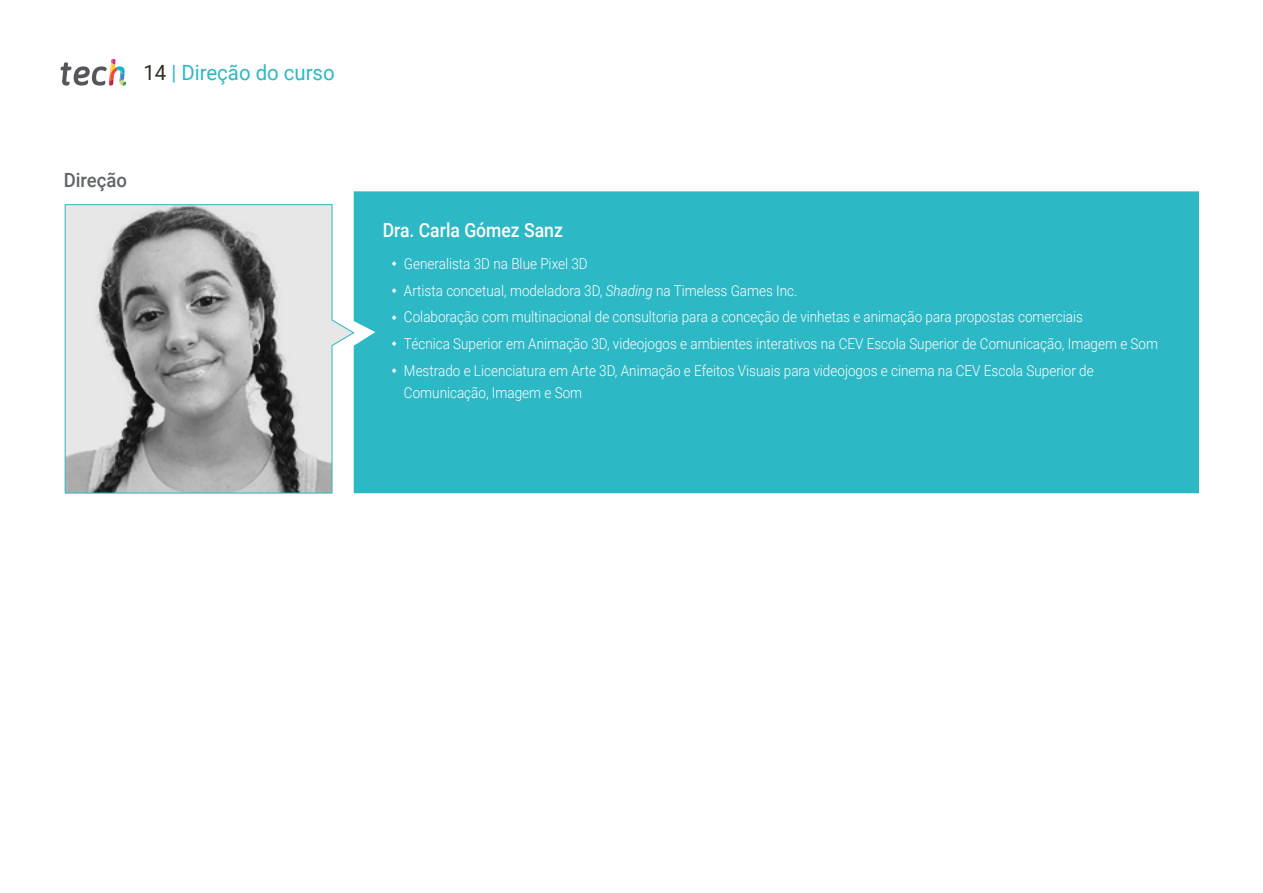
<style>
.page{position:relative;width:1263px;height:893px;background:#fff}
.page>*{position:absolute;margin:0;border:0;box-sizing:border-box;transform-origin:0 0}
.t1{font:21px "Roboto";color:#2db8c5}
.t2{font:500 19.5px "Roboto";color:#fff;scale:.9 1}
.t3{font:500 19.5px "Roboto";color:#61646a;scale:.95 1}
.t4{font:300 15px/26.7px "Roboto";color:#fff;scale:.9 1}
.s1{color:#312e20}
.s2{font-style:italic}
</style>
<div class="page">
<svg style="left:61px;top:59px;width:65px;height:27px"></svg>
<div style="left:354px;top:191px;width:845px;height:302px;background:#2db8c5"></div>
<svg style="left:64px;top:204px;width:291px;height:290px"></svg>
<svg style="left:392px;top:261px;width:5px;height:5px"></svg>
<svg style="left:392px;top:288px;width:5px;height:5px"></svg>
<svg style="left:392px;top:315px;width:5px;height:5px"></svg>
<svg style="left:392px;top:341px;width:5px;height:5px"></svg>
<svg style="left:392px;top:368px;width:5px;height:5px"></svg>
<h1 class="t1" style="left:144px;top:57px;width:193px"><span class="s1">14</span> | Direção do curso</h1>
<h2 class="t3" style="left:64px;top:167px;width:68px">Direção</h2>
<h2 class="t2" style="left:383px;top:216px;width:202px">Dra. Carla Gómez Sanz</h2>
<p class="t4" style="left:404px;top:249px;width:839px">Generalista 3D na Blue Pixel 3D<br>Artista concetual, modeladora 3D, <span class="s2">Shading</span> na Timeless Games Inc.<br>Colaboração com multinacional de consultoria para a conceção de vinhetas e animação para propostas comerciais<br>Técnica Superior em Animação 3D, videojogos e ambientes interativos na CEV Escola Superior de Comunicação, Imagem e Som Mestrado e Licenciatura em Arte 3D, Animação e Efeitos Visuais para videojogos e cinema na CEV Escola Superior de</p>
<p class="t4" style="left:404px;top:379px;width:200px">Comunicação, Imagem e Som</p>
</div>
